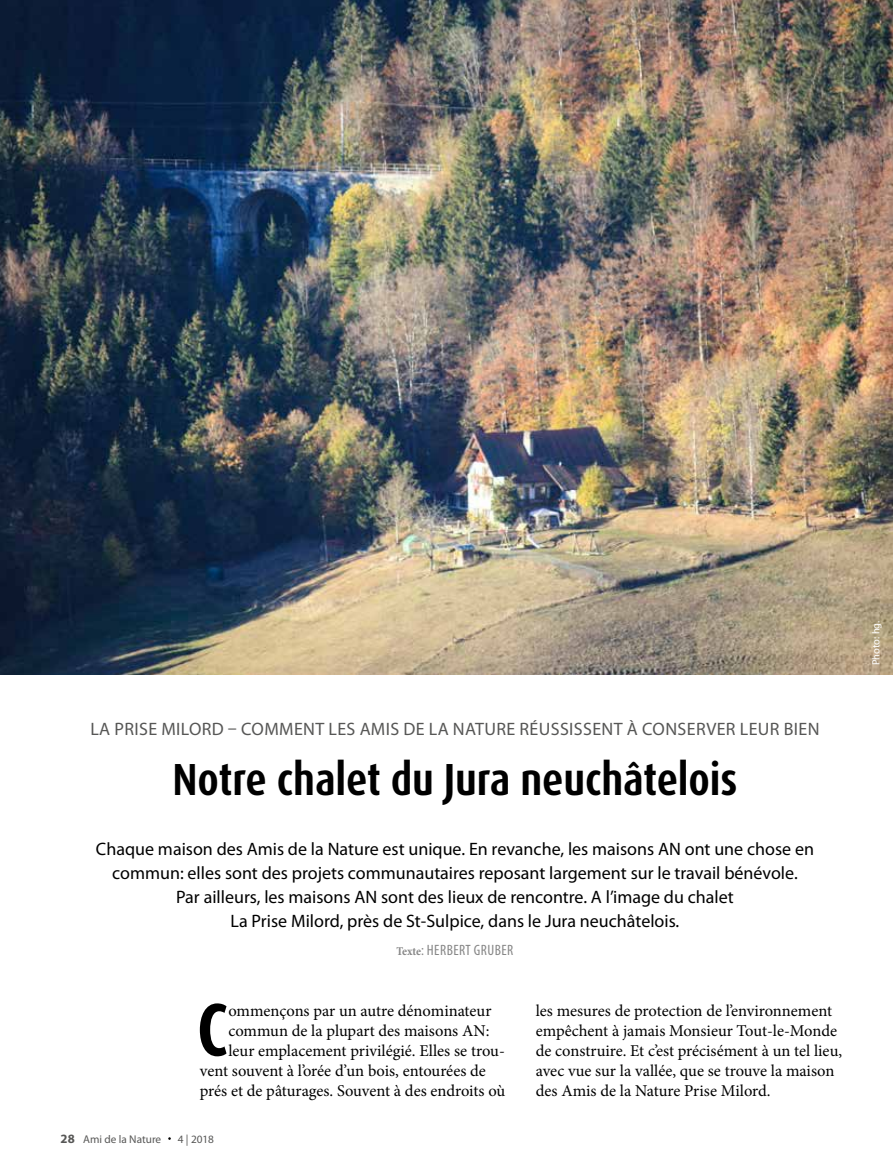
<style>
.page{position:relative;width:893px;height:1166px;background:#fff}
.page>*{position:absolute;margin:0;border:0;box-sizing:border-box;transform-origin:0 0}
.t1{font:700 condensed 74.7px "Dax OT";color:#000}
.t2{font:700 condensed 45px "Dax OT";letter-spacing:-.005em;color:#000}
.t3{font:18px/24px "Myriad Pro";color:#000;text-align:center}
.t4{font:18px "Myriad Pro";letter-spacing:.02em;color:#575756}
.t5{font:16.5px/20.1px "Minion Pro";color:#000}
.t6{font:condensed 15px "Myriad Pro";letter-spacing:.03em;color:#878787}
.t7{font:11.25px "Myriad Pro";color:#575756}
.t8{font:10.5px "Myriad Pro";color:#fff}
.s1{font-family:"Minion Pro";font-weight:700;font-size:12px}
.s2{font-weight:700;font-size:12.75px}
</style>
<div class="page">
<img style="left:0;top:0;width:893px;height:674px">
<p class="t4" style="left:90px;top:717px;width:731px">LA PRISE MILORD – COMMENT LES AMIS DE LA NATURE RÉUSSISSENT À CONSERVER LEUR BIEN</p>
<h2 class="t2" style="left:173px;top:750px;width:566px">Notre chalet du Jura neuchâtelois</h2>
<p class="t3" style="left:96px;top:836px;width:719px">Chaque maison des Amis de la Nature est unique. En revanche, les maisons AN ont une chose en commun: elles sont des projets communautaires reposant largement sur le travail bénévole.<br>Par ailleurs, les maisons AN sont des lieux de rencontre. A l’image du chalet<br>La Prise Milord, près de St-Sulpice, dans le Jura neuchâtelois.</p>
<p class="t6" style="left:397px;top:941px;width:118px"><span class="s1">Texte</span>: HERBERT GRUBER</p>
<h1 class="t1" style="left:197px;top:981px;width:33px">C</h1>
<p class="t5" style="left:228px;top:999px;width:265px">ommençons par un autre dénominateur</p>
<p class="t5" style="left:228px;top:1019px;width:263px">commun de la plupart des maisons AN:</p>
<p class="t5" style="left:228px;top:1040px;width:278px">leur emplacement privilégié. Elles se trou-</p>
<p class="t5" style="left:200px;top:1060px;width:288px">vent souvent à l’orée d’un bois, entourées de</p>
<p class="t5" style="left:200px;top:1080px;width:307px">prés et de pâturages. Souvent à des endroits où</p>
<p class="t7" style="left:61px;top:1131px;width:102px"><span class="s2">28</span> Ami de la Nature</p>
<p class="t7" style="left:178px;top:1131px;width:38px">4 | 2018</p>
<p class="t5" style="left:536px;top:999px;width:308px">les mesures de protection de l’environnement empêchent à jamais Monsieur Tout-le-Monde de construire. Et c’est précisément à un tel lieu, avec vue sur la vallée, que se trouve la maison des Amis de la Nature Prise Milord.</p>
<p class="t8" style="left:870px;top:665px;width:46px;rotate:-90deg">Photo: hg.</p>
</div>
